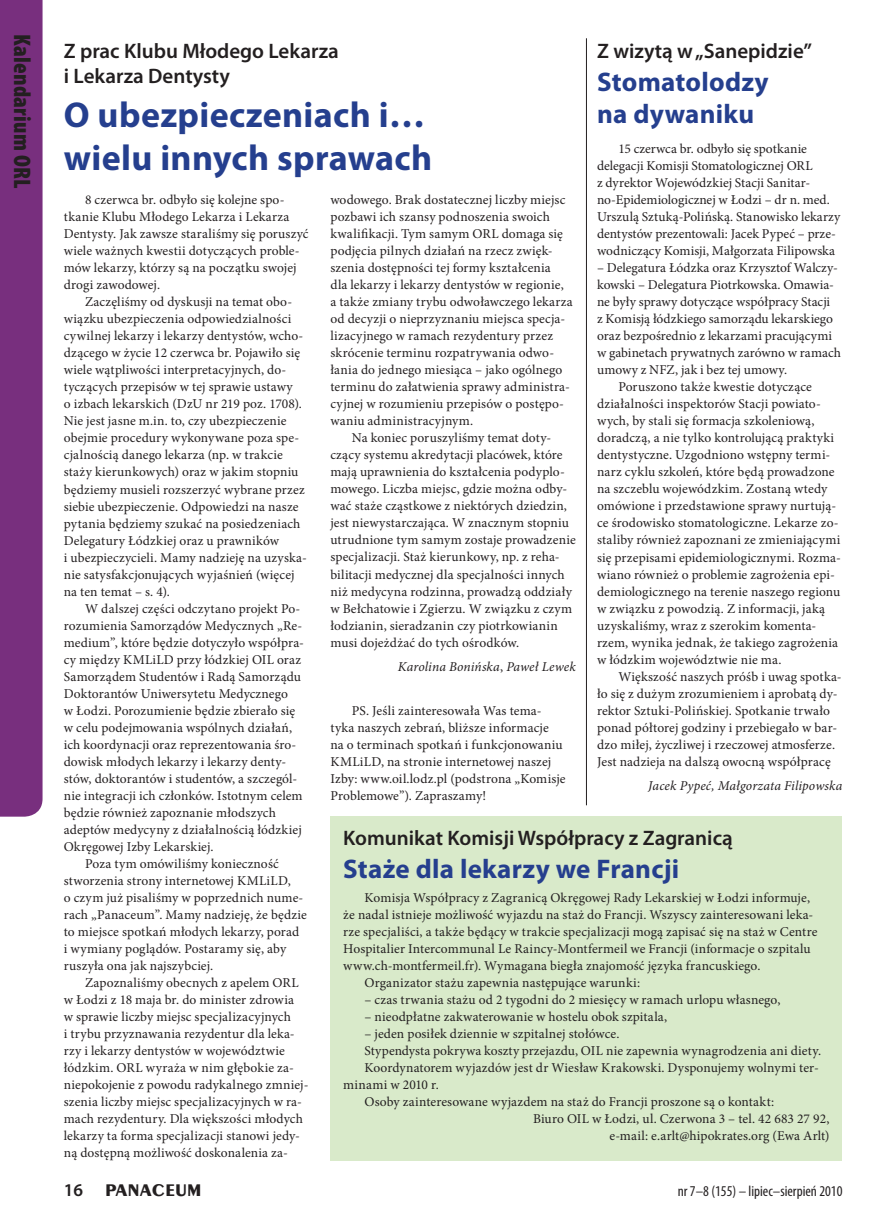
<style>
.page{position:relative;width:885px;height:1225px;background:#fff}
.page>*{position:absolute;margin:0;border:0;box-sizing:border-box;transform-origin:0 0}
.P_Tytuł_mały_24{font:700 36px/43.2px "Myriad Pro";letter-spacing:.01em;color:#253f8e}
.P_Tytuł_mały_18{font:700 27px/32.4px "Myriad Pro";letter-spacing:.01em;color:#253f8e}
.t1{font:900 condensed 24px "Myriad Pro";letter-spacing:.015em;color:#231f20}
.P_Nadtytuł{font:600 21px/25.2px "Myriad Pro";color:#231f20}
.t2{font:700 18px "Penguin";color:#231f20}
.t3{font:condensed 15px "Myriad Pro";color:#231f20}
.P_Tekst{font:13.5px/17px "Minion Pro";letter-spacing:.01em;color:#231f20}
.P_Tekst-2{font:italic 13.5px "Minion Pro";letter-spacing:.01em;color:#231f20}
.s1{font-style:normal}
.s2{font-family:"Myriad Pro";font-weight:600}
</style>
<div class="page">
<div style="left:0;top:0;width:43px;height:816px;background:#782f7e"></div>
<div style="left:330px;top:816px;width:512px;height:345px;background:#d9eaca"></div>
<hr style="left:586px;top:38px;width:1px;height:767px;background:#231f20">
<p class="t1" style="left:38px;top:34px;width:156px;rotate:90deg">Kalendarium ORL</p>
<p class="P_Nadtytuł" style="left:64px;top:38px;width:276px">Z prac Klubu Młodego Lekarza i Lekarza Dentysty</p>
<p class="P_Tytuł_mały_24" style="left:64px;top:92px;width:370px">O ubezpieczeniach i… wielu innych sprawach</p>
<p class="P_Nadtytuł" style="left:597px;top:38px;width:216px">Z wizytą w „Sanepidzie”</p>
<p class="P_Tytuł_mały_18" style="left:597px;top:64px;width:173px">Stomatolodzy na dywaniku</p>
<p class="P_Tekst" style="left:597px;top:140px;width:245px;text-indent:21px">15 czerwca br. odbyło się spotkanie delegacji Komisji Stomatologicznej ORL<br>z dyrektor Wojewódzkiej Stacji Sanitar&shy;no‑Epidemiologicznej w Łodzi – dr n. med.<br>Urszulą Sztuką-Polińską. Stanowisko lekarzy dentystów prezentowali: Jacek Pypeć – prze&shy;wodniczący Komisji, Małgorzata Filipowska</p>
<p class="P_Tekst" style="left:597px;top:259px;width:245px">– Delegatura Łódzka oraz Krzysztof Walczy&shy;kowski – Delegatura Piotrkowska. Omawia&shy;ne były sprawy dotyczące współpracy Stacji<br>z Komisją łódzkiego samorządu lekarskiego oraz bezpośrednio z lekarzami pracującymi w gabinetach prywatnych zarówno w ramach umowy z NFZ, jak i bez tej umowy.</p>
<p class="P_Tekst" style="left:597px;top:378px;width:245px;text-indent:21px">Poruszono także kwestie dotyczące działalności inspektorów Stacji powiato&shy;wych, by stali się formacja szkoleniową, doradczą, a nie tylko kontrolującą praktyki dentystyczne. Uzgodniono wstępny termi&shy;narz cyklu szkoleń, które będą prowadzone na szczeblu wojewódzkim. Zostaną wtedy omówione i przedstawione sprawy nurtują&shy;ce środowisko stomatologiczne. Lekarze zo&shy;staliby również zapoznani ze zmieniającymi się przepisami epidemiologicznymi. Rozma&shy;wiano również o problemie zagrożenia epi&shy;demiologicznego na terenie naszego regionu w związku z powodzią. Z informacji, jaką uzyskaliśmy, wraz z szerokim komenta&shy;rzem, wynika jednak, że takiego zagrożenia w łódzkim województwie nie ma.</p>
<p class="P_Tekst" style="left:597px;top:668px;width:246px;text-indent:21px">Większość naszych próśb i uwag spotka&shy;ło się z dużym zrozumieniem i aprobatą dy&shy;rektor Sztuki-Polińskiej. Spotkanie trwało ponad półtorej godziny i przebiegało w bar&shy;dzo miłej, życzliwej i rzeczowej atmosferze.<br>Jest nadzieja na dalszą owocną współpracę</p>
<p class="P_Tekst-2" style="left:648px;top:777px;width:195px">Jacek Pypeć, Małgorzata Filipowska</p>
<p class="P_Tekst" style="left:64px;top:191px;width:246px;text-indent:21px">8 czerwca br. odbyło się kolejne spo&shy;tkanie Klubu Młodego Lekarza i Lekarza Dentysty. Jak zawsze staraliśmy się poruszyć wiele ważnych kwestii dotyczących proble&shy;mów lekarzy, którzy są na początku swojej drogi zawodowej.</p>
<p class="P_Tekst" style="left:64px;top:293px;width:244px;text-indent:21px">Zaczęliśmy od dyskusji na temat obo&shy;wiązku ubezpieczenia odpowiedzialności cywilnej lekarzy i lekarzy dentystów, wcho&shy;dzącego w życie 12 czerwca br. Pojawiło się wiele wątpliwości interpretacyjnych, do&shy;tyczących przepisów w tej sprawie ustawy<br>o izbach lekarskich (DzU nr 219 poz. 1708).<br>Nie jest jasne m.in. to, czy ubezpieczenie obejmie procedury wykonywane poza spe&shy;cjalnością danego lekarza (np. w trakcie staży kierunkowych) oraz w jakim stopniu będziemy musieli rozszerzyć wybrane przez siebie ubezpieczenie. Odpowiedzi na nasze pytania będziemy szukać na posiedzeniach Delegatury Łódzkiej oraz u prawników<br>i ubezpieczycieli. Mamy nadzieję na uzyska&shy;nie satysfakcjonujących wyjaśnień (więcej na ten temat – s. 4).</p>
<p class="P_Tekst" style="left:64px;top:600px;width:242px;text-indent:21px">W dalszej części odczytano projekt Po&shy;rozumienia Samorządów Medycznych „Re&shy;medium”, które będzie dotyczyło współpra&shy;cy między KMLiLD przy łódzkiej OIL oraz Samorządem Studentów i Radą Samorządu Doktorantów Uniwersytetu Medycznego<br>w Łodzi. Porozumienie będzie zbierało się w celu podejmowania wspólnych działań, ich koordynacji oraz reprezentowania śro&shy;dowisk młodych lekarzy i lekarzy denty&shy;stów, doktorantów i studentów, a szczegól&shy;nie integracji ich członków. Istotnym celem będzie również zapoznanie młodszych adeptów medycyny z działalnością łódzkiej Okręgowej Izby Lekarskiej.</p>
<p class="P_Tekst" style="left:64px;top:855px;width:244px;text-indent:21px">Poza tym omówiliśmy konieczność stworzenia strony internetowej KMLiLD,<br>o czym już pisaliśmy w poprzednich nume&shy;rach „Panaceum”. Mamy nadzieję, że będzie to miejsce spotkań młodych lekarzy, porad<br>i wymiany poglądów. Postaramy się, aby ruszyła ona jak najszybciej.</p>
<p class="P_Tekst" style="left:64px;top:974px;width:246px;text-indent:21px">Zapoznaliśmy obecnych z apelem ORL w Łodzi z 18 maja br. do minister zdrowia<br>w sprawie liczby miejsc specjalizacyjnych<br>i trybu przyznawania rezydentur dla leka&shy;rzy i lekarzy dentystów w województwie łódzkim. ORL wyraża w nim głębokie za&shy;niepokojenie z powodu radykalnego zmniej&shy;szenia liczby miejsc specjalizacyjnych w ra&shy;mach rezydentury. Dla większości młodych lekarzy ta forma specjalizacji stanowi jedy&shy;ną dostępną możliwość doskonalenia za-</p>
<p class="P_Tekst" style="left:330px;top:192px;width:244px">wodowego. Brak dostatecznej liczby miejsc pozbawi ich szansy podnoszenia swoich kwalifikacji. Tym samym ORL domaga się podjęcia pilnych działań na rzecz zwięk&shy;szenia dostępności tej formy kształcenia<br>dla lekarzy i lekarzy dentystów w regionie, a także zmiany trybu odwoławczego lekarza od decyzji o nieprzyznaniu miejsca specja&shy;lizacyjnego w ramach rezydentury przez skrócenie terminu rozpatrywania odwo&shy;łania do jednego miesiąca – jako ogólnego terminu do załatwienia sprawy administra&shy;cyjnej w rozumieniu przepisów o postępo&shy;waniu administracyjnym.</p>
<p class="P_Tekst" style="left:330px;top:429px;width:247px;text-indent:21px">Na koniec poruszyliśmy temat doty&shy;czący systemu akredytacji placówek, które mają uprawnienia do kształcenia podyplo&shy;mowego. Liczba miejsc, gdzie można odby&shy;wać staże cząstkowe z niektórych dziedzin, jest niewystarczająca. W znacznym stopniu utrudnione tym samym zostaje prowadzenie specjalizacji. Staż kierunkowy, np. z reha&shy;bilitacji medycznej dla specjalności innych niż medycyna rodzinna, prowadzą oddziały w Bełchatowie i Zgierzu. W związku z czym łodzianin, sieradzanin czy piotrkowianin musi dojeżdżać do tych ośrodków.</p>
<p class="P_Tekst-2" style="left:397px;top:658px;width:179px">Karolina Bonińska<span class="s1">,</span> Paweł Lewek</p>
<p class="P_Tekst" style="left:330px;top:702px;width:237px;text-indent:21px">PS. Jeśli zainteresowała Was tema&shy;tyka naszych zebrań, bliższe informacje<br>na o terminach spotkań i funkcjonowaniu KMLiLD, na stronie internetowej naszej Izby: www.oil.lodz.pl (podstrona „Komisje Problemowe”). Zapraszamy!</p>
<p class="P_Nadtytuł" style="left:343px;top:825px;width:391px">Komunikat Komisji Współpracy z Zagranicą</p>
<p class="P_Tytuł_mały_18" style="left:343px;top:851px;width:337px">Staże dla lekarzy we Francji</p>
<p class="P_Tekst" style="left:343px;top:889px;width:475px;text-indent:21px">Komisja Współpracy z Zagranicą Okręgowej Rady Lekarskiej w Łodzi informuje, że nadal istnieje możliwość wyjazdu na staż do Francji. Wszyscy zainteresowani leka&shy;rze specjaliści, a także będący w trakcie specjalizacji mogą zapisać się na staż w Centre Hospitalier Intercommunal Le Raincy-Montfermeil we Francji (informacje o szpitalu www.ch-montfermeil.fr). Wymagana biegła znajomość języka francuskiego.</p>
<p class="P_Tekst" style="left:364px;top:974px;width:277px">Organizator stażu zapewnia następujące warunki:</p>
<p class="P_Tekst" style="left:364px;top:991px;width:417px">– czas trwania stażu od 2 tygodni do 2 miesięcy w ramach urlopu własnego,</p>
<p class="P_Tekst" style="left:364px;top:1008px;width:304px">– nieodpłatne zakwaterowanie w hostelu obok szpitala,</p>
<p class="P_Tekst" style="left:364px;top:1025px;width:256px">– jeden posiłek dziennie w szpitalnej stołówce.</p>
<p class="P_Tekst" style="left:364px;top:1042px;width:458px">Stypendysta pokrywa koszty przejazdu, OIL nie zapewnia wynagrodzenia ani diety.</p>
<p class="P_Tekst" style="left:343px;top:1059px;width:477px;text-indent:21px">Koordynatorem wyjazdów jest dr Wiesław Krakowski. Dysponujemy wolnymi ter&shy;minami w 2010 r.</p>
<p class="P_Tekst" style="left:364px;top:1093px;width:411px">Osoby zainteresowane wyjazdem na staż do Francji proszone są o kontakt:</p>
<p class="P_Tekst" style="left:533px;top:1110px;width:298px">Biuro OIL w Łodzi, ul. Czerwona 3 – tel. 42 683 27 92,</p>
<p class="P_Tekst" style="left:609px;top:1127px;width:222px">e-mail: e.arlt@hipokrates.org (Ewa Arlt)</p>
<h3 class="t2" style="left:64px;top:1179px;width:139px"><span class="s2">16</span> PANACEUM</h3>
<p class="t3" style="left:677px;top:1181px;width:166px">nr 7–8 (155) – lipiec–sierpień 2010</p>
</div>
